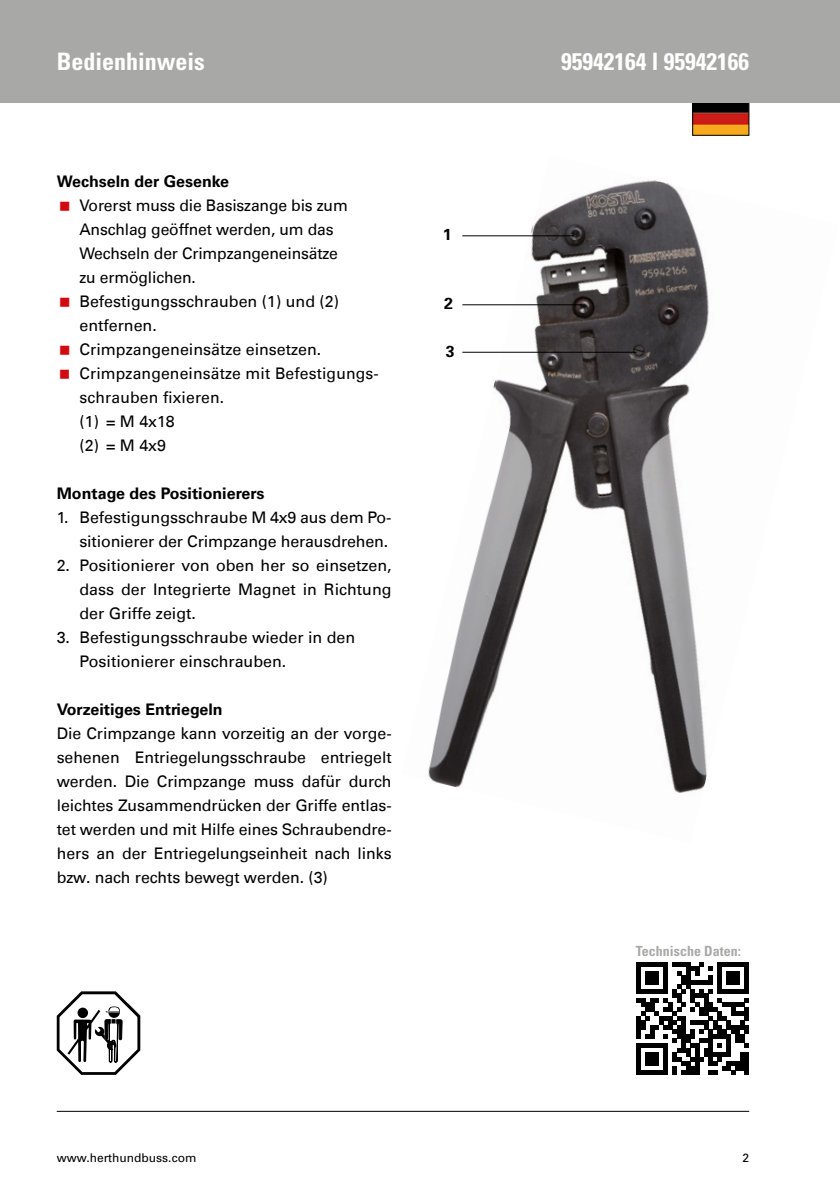
<style>
.page{position:relative;width:840px;height:1191px;background:#fff}
.page>*{position:absolute;margin:0;border:0;box-sizing:border-box;transform-origin:0 0}
.t1{font:700 condensed 24px "Univers";color:#fff}
.t2{font:16px/24px "Univers Com 55 Roman";color:#000}
.t3{font:700 16px "Univers Com 65";color:#000}
.t4{font:700 16px "Univers";color:#000}
.t5{font:700 condensed 14px "Univers";color:#a8a8a7}
.t6{font:12px "Univers";color:#000}
</style>
<div class="page">
<img style="left:694px;top:103px;width:52px;height:30px">
<div style="left:692px;top:101px;width:56px;height:34px;border:1px solid #000"></div>
<div style="left:0;top:0;width:839px;height:102px;background:#a8a8a7"></div>
<hr style="left:57px;top:1111px;width:691px;height:1px;background:#000">
<svg style="left:57px;top:991px;width:83px;height:83px"></svg>
<img style="left:428px;top:180px;width:281px;height:613px">
<hr style="left:462px;top:235px;width:112px;height:1px;background:#000">
<hr style="left:462px;top:304px;width:119px;height:1px;background:#000">
<hr style="left:462px;top:352px;width:174px;height:1px;background:#000">
<svg style="left:636px;top:962px;width:112px;height:112px"></svg>
<h1 class="t1" style="left:57px;top:47px;width:150px">Bedienhinweis</h1>
<h1 class="t1" style="left:561px;top:47px;width:189px">95942164 l 95942166</h1>
<p class="t3" style="left:57px;top:171px;width:174px">Wechseln der Gesenke</p>
<p class="t2" style="left:79px;top:193px;width:301px">Vorerst muss die Basiszange bis zum<br>Anschlag geöffnet werden, um das<br>Wechseln der Crimpzangeneinsätze<br>zu ermöglichen.<br>Befestigungsschrauben (1) und (2) entfernen.<br>Crimpzangeneinsätze einsetzen.<br>Crimpzangeneinsätze mit Befestigungs&shy;schrauben fixieren.<br>(1) = M 4x18<br>(2) = M 4x9</p>
<p class="t3" style="left:57px;top:483px;width:209px">Montage des Positionierers</p>
<p class="t2" style="left:57px;top:505px;width:336px;text-align:right">1. Befestigungsschraube M 4x9 aus dem Po&shy;sitionierer der Crimpzange herausdrehen.</p>
<p class="t2" style="left:79px;top:553px;width:313px;text-align:justify;text-indent:-23px">2. Positionierer von oben her so einsetzen, dass der Integrierte Magnet in Richtung der Griffe zeigt.</p>
<p class="t2" style="left:79px;top:625px;width:277px;text-indent:-23px">3. Befestigungsschraube wieder in den<br>Positionierer einschrauben.</p>
<p class="t3" style="left:57px;top:699px;width:167px">Vorzeitiges Entriegeln</p>
<p class="t2" style="left:57px;top:721px;width:336px;text-align:justify">Die Crimpzange kann vorzeitig an der vorge&shy;sehenen Entriegelungsschraube entriegelt werden. Die Crimpzange muss dafür durch leichtes Zusammendrücken der Griffe entlas&shy;tet werden und mit Hilfe eines Schraubendre&shy;hers an der Entriegelungseinheit nach links bzw. nach rechts bewegt werden. (3)</p>
<p class="t4" style="left:442px;top:223px;width:10px">1</p>
<p class="t4" style="left:444px;top:293px;width:10px">2</p>
<p class="t4" style="left:445px;top:341px;width:10px">3</p>
<p class="t5" style="left:635px;top:942px;width:106px">Technische Daten:</p>
<p class="t6" style="left:57px;top:1150px;width:141px">www.herthundbuss.com</p>
<p class="t6" style="left:742px;top:1150px;width:8px">2</p>
</div>
